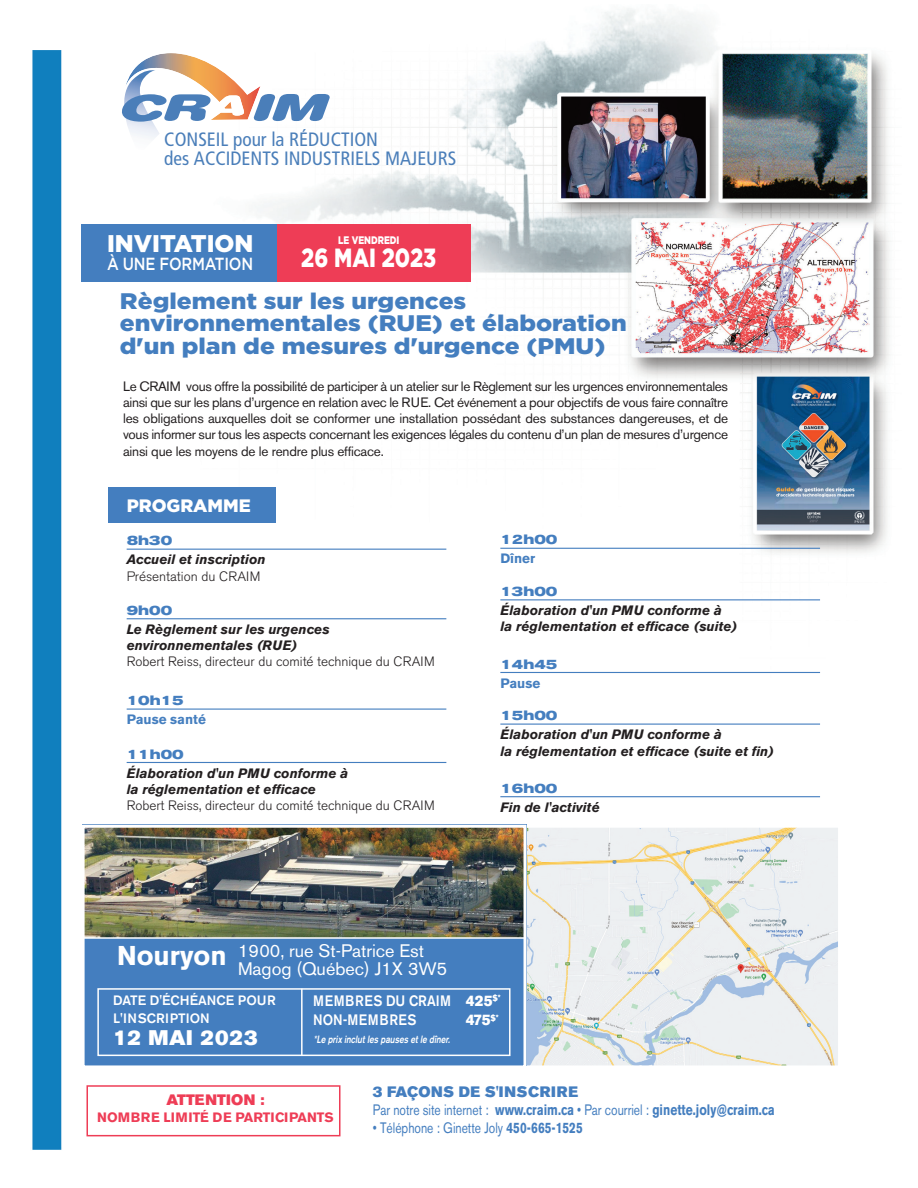
<style>
.page{position:relative;width:918px;height:1188px;background:#fff}
.page>*{position:absolute;margin:0;border:0;box-sizing:border-box;transform-origin:0 0}
.t1{font:700 27px "Akzidenz Grotesk BE";color:#fff}
.t2{font:900 26.25px "Gotham HTF";color:#fff;scale:.8 1}
.t3{font:900 24.15px "Gotham HTF";color:#fff}
.t4{font:900 22.5px/22.5px "Gotham HTF";color:#447ebf;scale:1.1 1}
.t5{font:21px "Akzidenz Grotesk BE Super";letter-spacing:.035em;color:#fff}
.t6{font:condensed 19.35px/19.4px "Frutiger";color:#4a7eb9}
.t7{font:18px/18px "Akzidenz Grotesk BE";color:#fff}
.t8{font:900 18px "Gotham HTF";color:#fff}
.t9{font:500 17.55px "Gotham HTF";letter-spacing:-.015em;color:#fff;scale:.85 1}
.t10{font:15px "Akzidenz Grotesk BE";color:#447ebf;scale:.8 1}
.t11{font:500 15px/19.5px "Akzidenz Grotesk BE";letter-spacing:.04em;color:#fff;scale:.9 1}
.t12{font:15px "Akzidenz Grotesk BE Super";letter-spacing:.03em;color:#447ebf}
.t13{font:15px "Akzidenz Grotesk BE Super";letter-spacing:.015em;color:#ee3d56}
.t14{font:15px "Akzidenz Grotesk BE Super";color:#fff;scale:.9 1}
.t15{font:13.5px/16.2px "Akzidenz Grotesk BE";letter-spacing:-.015em;color:#231f20;text-align:justify}
.t16{font:italic 700 13.5px/16.2px "Akzidenz Grotesk BE";color:#231f20}
.t17{font:300 13.5px "Akzidenz Grotesk BE";color:#231f20}
.t18{font:700 expanded 13.5px "Akzidenz Grotesk BE";color:#447ebf}
.t19{font:500 13.5px/17.2px "Akzidenz Grotesk BE";color:#fff}
.t20{font:700 13.5px "Akzidenz Grotesk BE";color:#ee3d56}
.t21{font:700 13.5px "Akzidenz Grotesk BE";color:#447ebf}
.t22{font:900 10.95px "Gotham HTF";color:#fff;scale:.8 1}
.t23{font:italic 500 10.5px "Akzidenz Grotesk BE";color:#fff;scale:.8 1}
.s1{font-family:"Akzidenz Grotesk BE Super";font-weight:400}
.s2{font-weight:700}
</style>
<div class="page">
<img style="left:32px;top:8px;width:858px;height:1142px">
<img style="left:123px;top:122px;width:37px;height:32px">
<svg style="left:119px;top:53px;width:211px;height:69px"></svg>
<div style="left:81px;top:224px;width:390px;height:58px;background:#447ebf"></div>
<div style="left:277px;top:224px;width:194px;height:58px;background:#ee3d56"></div>
<div style="left:86px;top:1085px;width:255px;height:51px;border:2px solid #ee3d56"></div>
<img style="left:526px;top:829px;width:311px;height:235px">
<div style="left:522px;top:825px;width:319px;height:243px;border:3px solid #fff"></div>
<div style="left:108px;top:487px;width:168px;height:35px;background:#447ebf"></div>
<hr style="left:127px;top:549px;width:319px;height:1px;background:#447ebf">
<hr style="left:127px;top:618px;width:319px;height:1px;background:#447ebf">
<hr style="left:127px;top:709px;width:319px;height:1px;background:#447ebf">
<hr style="left:127px;top:762px;width:319px;height:1px;background:#447ebf">
<hr style="left:500px;top:548px;width:320px;height:1px;background:#447ebf">
<hr style="left:500px;top:599px;width:320px;height:1px;background:#447ebf">
<hr style="left:500px;top:672px;width:320px;height:1px;background:#447ebf">
<hr style="left:500px;top:724px;width:320px;height:1px;background:#447ebf">
<hr style="left:500px;top:796px;width:320px;height:1px;background:#447ebf">
<div style="left:82px;top:825px;width:444px;height:241px;background:#447ebf"></div>
<img style="left:86px;top:829px;width:436px;height:108px">
<div style="left:97px;top:988px;width:414px;height:68px;border:2px solid #fff"></div>
<hr style="left:301px;top:989px;width:2px;height:67px;background:#fff">
<hr style="left:80px;top:937px;width:446px;height:2px;background:#fff">
<div style="left:82px;top:825px;width:444px;height:243px;border:3px solid #fff"></div>
<h3 class="t6" style="left:164px;top:131px;width:294px">CONSEIL pour la RÉDUCTION<br>des ACCIDENTS INDUSTRIELS MAJEURS</h3>
<h3 class="t3" style="left:107px;top:234px;width:148px">INVITATION</h3>
<p class="t9" style="left:107px;top:257px;width:173px">À UNE FORMATION</p>
<p class="t22" style="left:338px;top:236px;width:78px">LE VENDREDI</p>
<h2 class="t2" style="left:301px;top:247px;width:170px">26 MAI 2023</h2>
<h3 class="t4" style="left:120px;top:291px;width:462px">Règlement sur les urgences environnementales (RUE) et élaboration d'un plan de mesures d'urgence (PMU)</h3>
<p class="t15" style="left:123px;top:379px;width:607px">Le CRAIM vous offre la possibilité de participer à un atelier sur le Règlement sur les urgences environnementales ainsi que sur les plans d’urgence en relation avec le RUE. Cet événement a pour objectifs de vous faire connaître les obligations auxquelles doit se conformer une installation possédant des substances dangereuses, et de vous informer sur tous les aspects concernant les exigences légales du contenu d’un plan de mesures d’urgence ainsi que les moyens de le rendre plus efficace.</p>
<h3 class="t8" style="left:127px;top:499px;width:126px">PROGRAMME</h3>
<p class="t18" style="left:127px;top:536px;width:47px">8h30</p>
<p class="t16" style="left:127px;top:553px;width:141px">Accueil et inscription</p>
<p class="t17" style="left:127px;top:571px;width:135px">Présentation du CRAIM</p>
<p class="t18" style="left:127px;top:605px;width:47px">9h00</p>
<p class="t16" style="left:127px;top:622px;width:205px">Le Règlement sur les urgences environnementales (RUE)</p>
<p class="t17" style="left:127px;top:657px;width:310px">Robert Reiss, directeur du comité technique du CRAIM</p>
<p class="t18" style="left:127px;top:696px;width:59px">10h15</p>
<p class="t21" style="left:127px;top:715px;width:81px">Pause santé</p>
<p class="t18" style="left:127px;top:749px;width:59px">11h00</p>
<p class="t16" style="left:127px;top:766px;width:223px">Élaboration d'un PMU conforme à la réglementation et efficace</p>
<p class="t17" style="left:127px;top:801px;width:310px">Robert Reiss, directeur du comité technique du CRAIM</p>
<p class="t18" style="left:500px;top:535px;width:59px">12h00</p>
<p class="t21" style="left:500px;top:554px;width:36px">Dîner</p>
<p class="t18" style="left:500px;top:586px;width:59px">13h00</p>
<p class="t16" style="left:500px;top:604px;width:239px">Élaboration d'un PMU conforme à la réglementation et efficace (suite)</p>
<p class="t18" style="left:500px;top:659px;width:59px">14h45</p>
<p class="t21" style="left:500px;top:678px;width:41px">Pause</p>
<p class="t18" style="left:500px;top:711px;width:59px">15h00</p>
<p class="t16" style="left:500px;top:728px;width:276px">Élaboration d'un PMU conforme à<br>la réglementation et efficace (suite et fin)</p>
<p class="t18" style="left:500px;top:783px;width:59px">16h00</p>
<p class="t16" style="left:500px;top:800px;width:101px">Fin de l'activité</p>
<h3 class="t7" style="left:238px;top:943px;width:211px">1900, rue St-Patrice Est<br>Magog (Québec) J1X 3W5</h3>
<p class="t19" style="left:113px;top:993px;width:164px">DATE D'ÉCHÉANCE POUR<br>L'INSCRIPTION</p>
<h3 class="t5" style="left:113px;top:1030px;width:146px">12 MAI 2023</h3>
<h1 class="t1" style="left:117px;top:946px;width:111px">Nouryon</h1>
<p class="t11" style="left:313px;top:992px;width:210px">MEMBRES DU CRAIM <span class="s1">425</span><sup>$*<br></sup>NON-MEMBRES</p>
<p class="t14" style="left:466px;top:1014px;width:38px">475<sup>$*</sup></p>
<p class="t23" style="left:313px;top:1036px;width:174px">*Le prix inclut les pauses et le dîner.</p>
<p class="t13" style="left:166px;top:1094px;width:100px">ATTENTION :</p>
<p class="t20" style="left:97px;top:1112px;width:238px">NOMBRE LIMITÉ DE PARTICIPANTS</p>
<p class="t12" style="left:373px;top:1087px;width:207px">3 FAÇONS DE S'INSCRIRE</p>
<p class="t10" style="left:373px;top:1105px;width:504px">Par notre site internet : <span class="s2">www.craim.ca</span> • Par courriel : <span class="s2">ginette.joly@craim.ca</span></p>
<p class="t10" style="left:373px;top:1123px;width:264px">• Téléphone : Ginette Joly <span class="s2">450-665-1525</span></p>
</div>
